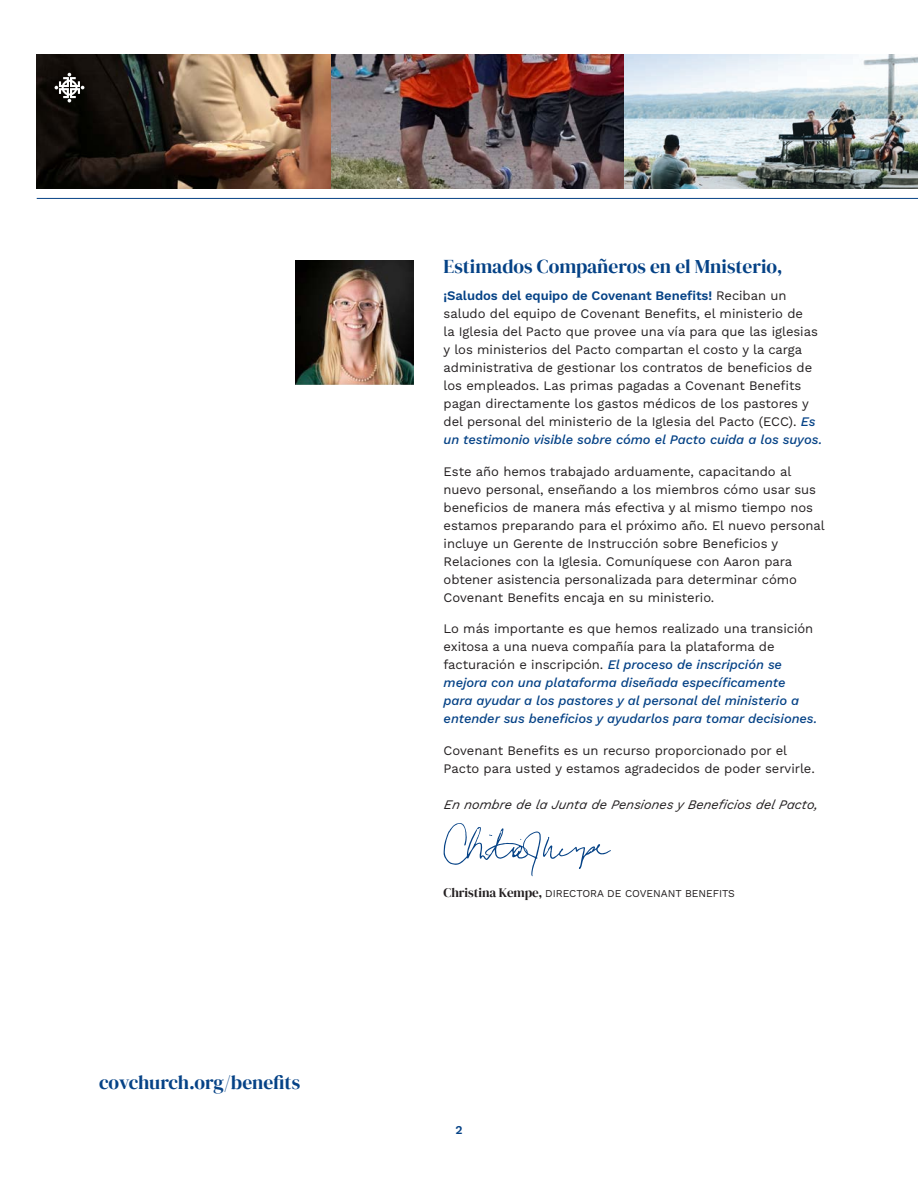
<style>
.page{position:relative;width:918px;height:1188px;background:#fff}
.page>*{position:absolute;margin:0;border:0;box-sizing:border-box;transform-origin:0 0}
.Heading__DM_Serif{font:19.5px "DM Serif Display";color:#054286}
.Body{font:13.05px/18px "Work Sans";letter-spacing:-.005em;color:#231f20}
.Body-2{font:italic 500 13.05px/18px "Work Sans";letter-spacing:-.005em;color:#054286}
.Body-3{font:italic 13.05px "Work Sans";color:#231f20}
.t1{font:600 12px "Work Sans";color:#054286}
.Signee{font:10.5px "Work Sans";letter-spacing:-.005em;color:#231f20}
.s1{font-weight:600;color:#054286}
.s2{font-weight:500;font-style:italic;color:#054286}
.s3{font-weight:400;font-style:normal;color:#231f20}
.s4{font-family:"DM Serif Display";font-size:13.05px}
</style>
<div class="page">
<svg style="left:444px;top:823px;width:167px;height:53px"></svg>
<img style="left:296px;top:260px;width:118px;height:125px">
<hr style="left:37px;top:198px;width:881px;height:1px;background:#054286">
<img style="left:37px;top:55px;width:881px;height:134px">
<svg style="left:55px;top:73px;width:29px;height:29px"></svg>
<p class="Heading__DM_Serif" style="left:99px;top:1071px;width:203px">covchurch.org/benefits</p>
<p class="Heading__DM_Serif" style="left:444px;top:255px;width:340px">Estimados Compañeros en el Mnisterio,</p>
<p class="Body" style="left:444px;top:286px;width:380px"><span class="s1">¡Saludos del equipo de Covenant Benefits!</span> Reciban un saludo del equipo de Covenant Benefits, el ministerio de<br>la Iglesia del Pacto que provee una vía para que las iglesias y los ministerios del Pacto compartan el costo y la carga administrativa de gestionar los contratos de beneficios de los empleados. Las primas pagadas a Covenant Benefits pagan directamente los gastos médicos de los pastores y del personal del ministerio de la Iglesia del Pacto (ECC). <span class="s2">Es un testimonio visible sobre cómo el Pacto cuida a los suyos.</span></p>
<p class="Body" style="left:444px;top:462px;width:383px">Este año hemos trabajado arduamente, capacitando al nuevo personal, enseñando a los miembros cómo usar sus beneficios de manera más efectiva y al mismo tiempo nos estamos preparando para el próximo año. El nuevo personal incluye un Gerente de Instrucción sobre Beneficios y Relaciones con la Iglesia. Comuníquese con Aaron para obtener asistencia personalizada para determinar cómo Covenant Benefits encaja en su ministerio.</p>
<p class="Body-2" style="left:444px;top:619px;width:375px"><span class="s3">Lo más importante es que hemos realizado una transición exitosa a una nueva compañía para la plataforma de facturación e inscripción.</span> El proceso de inscripción se mejora con una plataforma diseñada específicamente para ayudar a los pastores y al personal del ministerio a entender sus beneficios y ayudarlos para tomar decisiones.</p>
<p class="Body" style="left:444px;top:741px;width:373px">Covenant Benefits es un recurso proporcionado por el<br>Pacto para usted y estamos agradecidos de poder servirle.</p>
<p class="Body-3" style="left:444px;top:794px;width:375px">En nombre de la Junta de Pensiones y Beneficios del Pacto,</p>
<p class="Signee" style="left:444px;top:886px;width:293px"><span class="s4">Christina Kempe,</span> DIRECTORA DE COVENANT BENEFITS</p>
<p class="t1" style="left:455px;top:1121px;width:9px">2</p>
</div>
